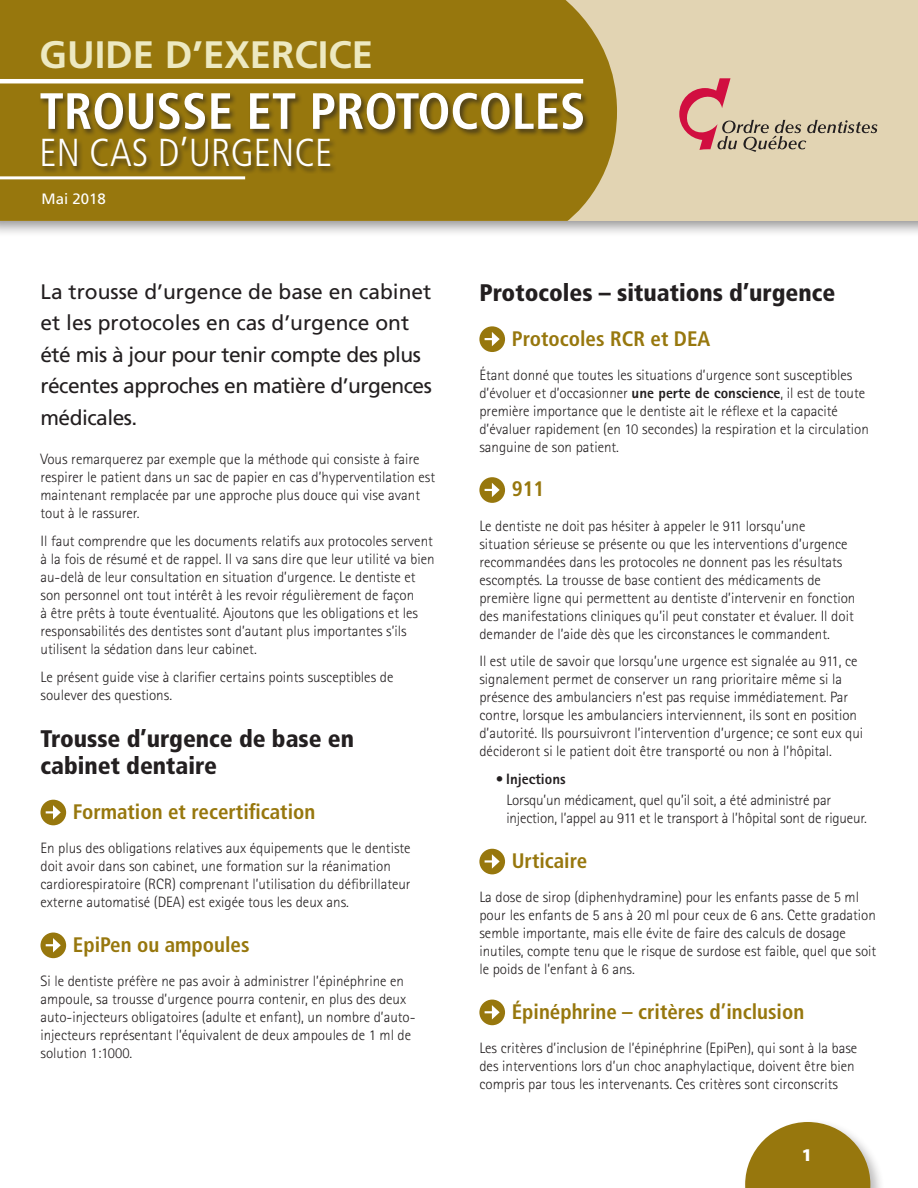
<style>
.page{position:relative;width:918px;height:1188px;background:#fff}
.page>*{position:absolute;margin:0;border:0;box-sizing:border-box;transform-origin:0 0}
.t1{font:700 condensed 51px "Frutiger LT Std";color:#fff}
.t2{font:300 condensed 39px "Frutiger LT Std";color:#fff}
.t3{font:700 38.25px "Frutiger LT Std";color:#ede9c1}
.t4{font:900 condensed 24px/27px "Frutiger LT Std";color:#231f20}
.t5{font:21px/31.5px "Frutiger LT Std";letter-spacing:-.025em;color:#231f20}
.t6{font:700 condensed 21px "Frutiger LT Std";color:#97770d}
.t7{font:900 18px "Myriad Pro";color:#fff}
.t8{font:300 15px/18px "Rotis Sans Serif";color:#231f20}
.t9{font:800 15px "Rotis Sans Serif";color:#231f20}
.t10{font:15px "Frutiger LT Std";color:#fff}
.s1{font-weight:800}
</style>
<div class="page">
<div style="left:0;top:0;width:918px;height:238px;background:#231f20;opacity:.5"></div>
<div style="left:0;top:0;width:918px;height:221px;background:#e2d4b3"></div>
<div style="left:0;top:0;width:617px;height:221px;background:#97770d"></div>
<svg style="left:679px;top:78px;width:198px;height:74px"></svg>
<div style="left:742px;top:1119px;width:143px;height:69px;background:#231f20;opacity:.3"></div>
<svg style="left:745px;top:1122px;width:125px;height:66px"></svg>
<div style="left:41px;top:800px;width:25px;height:25px;background:#97770d;border-radius:50%"></div>
<svg style="left:46px;top:805px;width:15px;height:15px"></svg>
<div style="left:41px;top:933px;width:25px;height:25px;background:#97770d;border-radius:50%"></div>
<svg style="left:46px;top:938px;width:15px;height:14px"></svg>
<div style="left:479px;top:326px;width:26px;height:26px;background:#97770d;border-radius:50%"></div>
<svg style="left:485px;top:332px;width:15px;height:14px"></svg>
<div style="left:479px;top:477px;width:26px;height:26px;background:#97770d;border-radius:50%"></div>
<svg style="left:485px;top:483px;width:15px;height:14px"></svg>
<div style="left:479px;top:849px;width:26px;height:25px;background:#97770d;border-radius:50%"></div>
<svg style="left:485px;top:854px;width:15px;height:15px"></svg>
<div style="left:479px;top:1000px;width:26px;height:25px;background:#97770d;border-radius:50%"></div>
<svg style="left:485px;top:1005px;width:15px;height:15px"></svg>
<hr style="left:0;top:176px;width:245px;height:3px;background:#fff">
<hr style="left:0;top:79px;width:583px;height:4px;background:#fff">
<div style="left:39px;top:92px;width:551px;height:82px;background:#231f20;opacity:.6"></div>
<h3 class="t3" style="left:39px;top:33px;width:335px">GUIDE D’EXERCICE</h3>
<h1 class="t1" style="left:39px;top:81px;width:548px">TROUSSE ET PROTOCOLES</h1>
<h2 class="t2" style="left:39px;top:131px;width:295px">EN CAS D’URGENCE</h2>
<p class="t10" style="left:42px;top:190px;width:66px">Mai 2018</p>
<h3 class="t5" style="left:40px;top:276px;width:393px">La trousse d’urgence de base en cabinet et les protocoles en cas d’urgence ont été mis à jour pour tenir compte des plus récentes approches en matière d’urgences médicales.</h3>
<p class="t8" style="left:40px;top:450px;width:396px">Vous remarquerez par exemple que la méthode qui consiste à faire respirer le patient dans un sac de papier en cas d’hyperventilation est maintenant remplacée par une approche plus douce qui vise avant tout à le rassurer.</p>
<p class="t8" style="left:40px;top:532px;width:396px">Il faut comprendre que les documents relatifs aux protocoles servent à la fois de résumé et de rappel. Il va sans dire que leur utilité va bien au-delà de leur consultation en situation d’urgence. Le dentiste et son personnel ont tout intérêt à les revoir régulièrement de façon<br>à être prêts à toute éventualité. Ajoutons que les obligations et les responsabilités des dentistes sont d’autant plus importantes s’ils utilisent la sédation dans leur cabinet.</p>
<p class="t8" style="left:40px;top:668px;width:354px">Le présent guide vise à clarifier certains points susceptibles de soulever des questions.</p>
<h3 class="t4" style="left:40px;top:725px;width:315px">Trousse d’urgence de base en cabinet dentaire</h3>
<h3 class="t6" style="left:73px;top:799px;width:244px">Formation et recertification</h3>
<p class="t8" style="left:40px;top:839px;width:372px">En plus des obligations relatives aux équipements que le dentiste doit avoir dans son cabinet, une formation sur la réanimation cardiorespiratoire (RCR) comprenant l’utilisation du défibrillateur externe automatisé (DEA) est exigée tous les deux ans.</p>
<h3 class="t6" style="left:73px;top:932px;width:178px">EpiPen ou ampoules</h3>
<p class="t8" style="left:40px;top:972px;width:377px">Si le dentiste préfère ne pas avoir à administrer l’épinéphrine en ampoule, sa trousse d’urgence pourra contenir, en plus des deux auto-injecteurs obligatoires (adulte et enfant), un nombre d’auto&shy;injecteurs représentant l’équivalent de deux ampoules de 1 ml de solution 1:1000.</p>
<h3 class="t4" style="left:479px;top:279px;width:357px">Protocoles – situations d’urgence</h3>
<h3 class="t6" style="left:512px;top:326px;width:200px">Protocoles RCR et DEA</h3>
<p class="t8" style="left:479px;top:366px;width:391px">Étant donné que toutes les situations d’urgence sont susceptibles d’évoluer et d’occasionner <span class="s1">une perte de conscience</span>, il est de toute première importance que le dentiste ait le réflexe et la capacité d’évaluer rapidement (en 10 secondes) la respiration et la circulation sanguine de son patient.</p>
<h3 class="t6" style="left:512px;top:477px;width:34px">911</h3>
<p class="t8" style="left:479px;top:517px;width:378px">Le dentiste ne doit pas hésiter à appeler le 911 lorsqu’une situation sérieuse se présente ou que les interventions d’urgence recommandées dans les protocoles ne donnent pas les résultats escomptés. La trousse de base contient des médicaments de première ligne qui permettent au dentiste d’intervenir en fonction des manifestations cliniques qu’il peut constater et évaluer. Il doit demander de l’aide dès que les circonstances le commandent.</p>
<p class="t8" style="left:479px;top:652px;width:385px">Il est utile de savoir que lorsqu’une urgence est signalée au 911, ce signalement permet de conserver un rang prioritaire même si la présence des ambulanciers n’est pas requise immédiatement. Par contre, lorsque les ambulanciers interviennent, ils sont en position d’autorité. Ils poursuivront l’intervention d’urgence; ce sont eux qui décideront si le patient doit être transporté ou non à l’hôpital.</p>
<p class="t9" style="left:496px;top:770px;width:72px">• Injections</p>
<p class="t8" style="left:506px;top:791px;width:362px">Lorsqu’un médicament, quel qu’il soit, a été administré par injection, l’appel au 911 et le transport à l’hôpital sont de rigueur.</p>
<h3 class="t6" style="left:512px;top:848px;width:77px">Urticaire</h3>
<p class="t8" style="left:479px;top:888px;width:398px">La dose de sirop (diphenhydramine) pour les enfants passe de 5 ml pour les enfants de 5 ans à 20 ml pour ceux de 6 ans. Cette gradation semble importante, mais elle évite de faire des calculs de dosage inutiles, compte tenu que le risque de surdose est faible, quel que soit le poids de l’enfant à 6 ans.</p>
<h3 class="t6" style="left:512px;top:999px;width:294px">Épinéphrine – critères d’inclusion</h3>
<p class="t8" style="left:479px;top:1039px;width:379px">Les critères d’inclusion de l’épinéphrine (EpiPen), qui sont à la base des interventions lors d’un choc anaphylactique, doivent être bien compris par tous les intervenants. Ces critères sont circonscrits</p>
<p class="t7" style="left:802px;top:1145px;width:12px">1</p>
</div>
